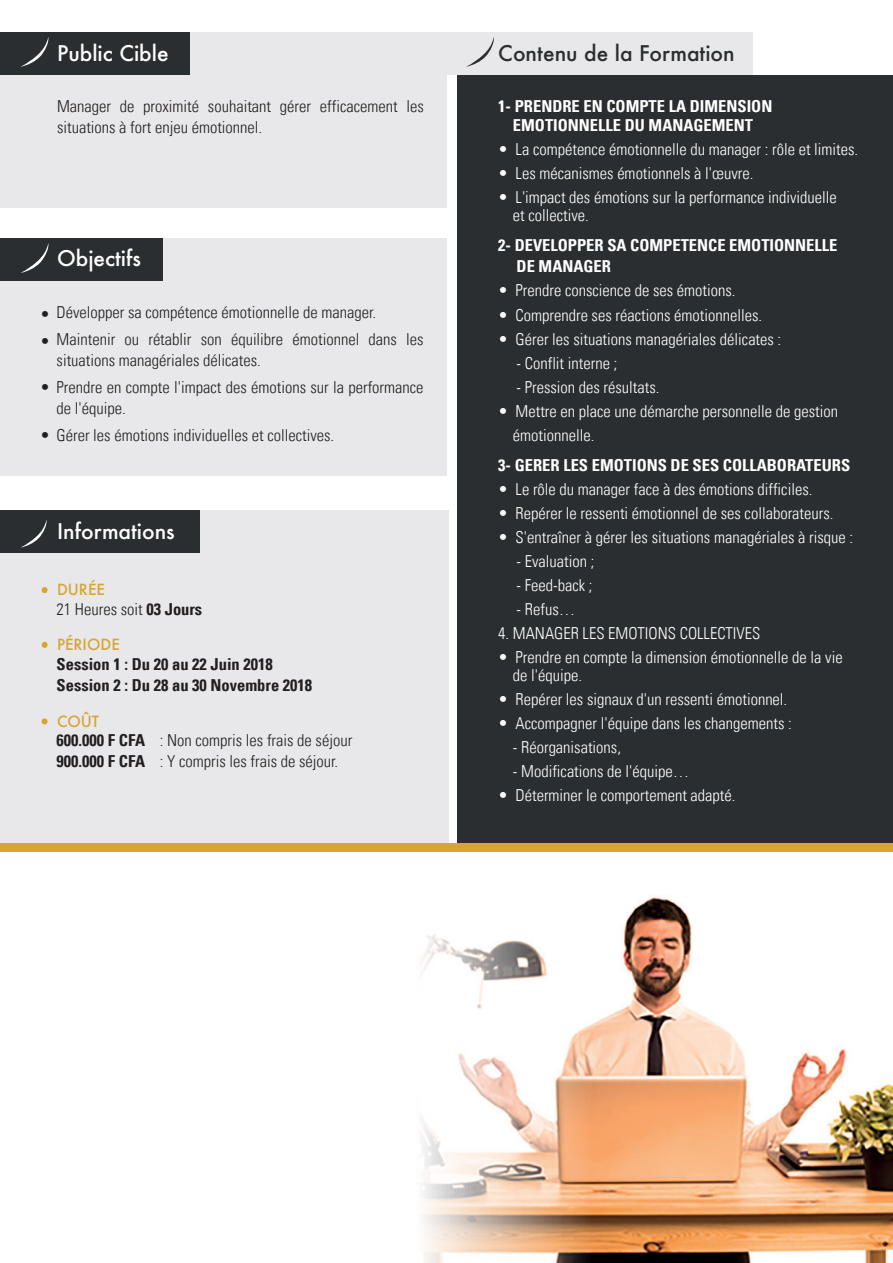
<style>
.page{position:relative;width:893px;height:1263px;background:#fff}
.page>*{position:absolute;margin:0;border:0;box-sizing:border-box;transform-origin:0 0}
.t1{font:500 21px "Futura";color:#fff}
.t2{font:500 21px "Futura";color:#2a2e30}
.t3{font:300 condensed 16.5px/18px "Univers LT";color:#fff}
.t4{font:300 condensed 16.5px/21px "Univers LT";color:#231f20}
.t5{font:700 condensed 16.5px/19.8px "Univers LT";color:#fff;text-align:center}
.t6{font:700 condensed 16.5px/21px "Univers LT";color:#231f20}
.t7{font:500 15px "Futura";color:#d7a531}
.s1{font-weight:700}
</style>
<div class="page">
<img style="left:688px;top:851px;width:205px;height:412px">
<svg style="left:0;top:851px;width:688px;height:412px"></svg>
<div style="left:458px;top:75px;width:435px;height:771px;background:#2a2e30"></div>
<div style="left:0;top:511px;width:449px;height:335px;background:#e8e8ea"></div>
<div style="left:0;top:238px;width:447px;height:238px;background:#e8e8ea"></div>
<div style="left:0;top:32px;width:447px;height:176px;background:#e8e8ea"></div>
<div style="left:0;top:32px;width:190px;height:43px;background:#2a2e30"></div>
<div style="left:0;top:511px;width:200px;height:42px;background:#2a2e30"></div>
<svg style="left:21px;top:37px;width:28px;height:30px"></svg>
<div style="left:0;top:238px;width:163px;height:43px;background:#2a2e30"></div>
<svg style="left:21px;top:243px;width:28px;height:30px"></svg>
<div style="left:448px;top:32px;width:305px;height:43px;background:#e8e8ea"></div>
<svg style="left:466px;top:37px;width:28px;height:30px"></svg>
<svg style="left:21px;top:520px;width:26px;height:28px"></svg>
<div style="left:0;top:843px;width:893px;height:8px;background:#d7a531"></div>
<svg style="left:42px;top:587px;width:6px;height:6px"></svg>
<svg style="left:42px;top:642px;width:6px;height:6px"></svg>
<svg style="left:42px;top:718px;width:6px;height:6px"></svg>
<p class="t1" style="left:57px;top:39px;width:113px">Public Cible</p>
<p class="t4" style="left:57px;top:95px;width:368px">Manager de proximité souhaitant gérer efficacement les situations à fort enjeu émotionnel.</p>
<p class="t1" style="left:57px;top:243px;width:85px">Objectifs</p>
<p class="t4" style="left:40px;top:302px;width:337px">• Développer sa compétence émotionnelle de manager.</p>
<p class="t4" style="left:57px;top:329px;width:368px;text-indent:-17px">• Maintenir ou rétablir son équilibre émotionnel dans les situations managériales délicates.</p>
<p class="t4" style="left:57px;top:377px;width:368px;text-indent:-17px">• Prendre en compte l'impact des émotions sur la performance de l'équipe.</p>
<p class="t4" style="left:40px;top:425px;width:296px">• Gérer les émotions individuelles et collectives.</p>
<p class="t1" style="left:57px;top:517px;width:119px">Informations</p>
<p class="t7" style="left:57px;top:579px;width:49px">DURÉE</p>
<p class="t4" style="left:57px;top:598px;width:147px">21 Heures soit <span class="s1">03 Jours</span></p>
<p class="t7" style="left:57px;top:634px;width:64px">PÉRIODE</p>
<p class="t6" style="left:57px;top:653px;width:257px">Session 1 : Du 20 au 22 Juin 2018<br>Session 2 : Du 28 au 30 Novembre 2018</p>
<p class="t7" style="left:57px;top:711px;width:44px">COÛT</p>
<p class="t4" style="left:57px;top:730px;width:297px"><span class="s1">600.000 F CFA</span> : Non compris les frais de séjour<br><span class="s1">900.000 F CFA</span> : Y compris les frais de séjour.</p>
<p class="t2" style="left:498px;top:39px;width:238px">Contenu de la Formation</p>
<p class="t5" style="left:498px;top:96px;width:276px">1- PRENDRE EN COMPTE LA DIMENSION<br>EMOTIONNELLE DU MANAGEMENT</p>
<p class="t3" style="left:498px;top:141px;width:361px">• La compétence émotionnelle du manager : rôle et limites.</p>
<p class="t3" style="left:498px;top:165px;width:257px">• Les mécanismes émotionnels à l'œuvre.</p>
<p class="t3" style="left:513px;top:189px;width:325px;text-indent:-15px">• L'impact des émotions sur la performance individuelle et collective.</p>
<p class="t5" style="left:517px;top:235px;width:322px;line-height:21px;text-align:left;text-indent:-18px">2- DEVELOPPER SA COMPETENCE EMOTIONNELLE<br>DE MANAGER</p>
<p class="t3" style="left:498px;top:282px;width:239px">• Prendre conscience de ses émotions.</p>
<p class="t3" style="left:498px;top:306px;width:265px">• Comprendre ses réactions émotionnelles.</p>
<p class="t3" style="left:498px;top:330px;width:285px">• Gérer les situations managériales délicates :</p>
<p class="t3" style="left:517px;top:354px;width:102px">- Conflit interne ;</p>
<p class="t3" style="left:517px;top:378px;width:144px">- Pression des résultats.</p>
<p class="t3" style="left:513px;top:399px;width:327px;line-height:24px;text-indent:-15px">• Mettre en place une démarche personnelle de gestion émotionnelle.</p>
<p class="t5" style="left:498px;top:455px;width:353px">3- GERER LES EMOTIONS DE SES COLLABORATEURS</p>
<p class="t3" style="left:498px;top:480px;width:316px">• Le rôle du manager face à des émotions difficiles.</p>
<p class="t3" style="left:498px;top:504px;width:337px">• Repérer le ressenti émotionnel de ses collaborateurs.</p>
<p class="t3" style="left:498px;top:528px;width:356px">• S'entraîner à gérer les situations managériales à risque :</p>
<p class="t3" style="left:517px;top:552px;width:79px">- Evaluation ;</p>
<p class="t3" style="left:517px;top:576px;width:78px">- Feed-back ;</p>
<p class="t3" style="left:517px;top:600px;width:60px">- Refus…</p>
<p class="t3" style="left:498px;top:624px;width:264px">4. MANAGER LES EMOTIONS COLLECTIVES</p>
<p class="t3" style="left:513px;top:648px;width:331px;text-indent:-15px">• Prendre en compte la dimension émotionnelle de la vie de l'équipe.</p>
<p class="t3" style="left:498px;top:690px;width:291px">• Repérer les signaux d'un ressenti émotionnel.</p>
<p class="t3" style="left:498px;top:714px;width:295px">• Accompagner l'équipe dans les changements :</p>
<p class="t3" style="left:513px;top:738px;width:110px">- Réorganisations,</p>
<p class="t3" style="left:513px;top:762px;width:178px">- Modifications de l'équipe…</p>
<p class="t3" style="left:498px;top:786px;width:239px">• Déterminer le comportement adapté.</p>
</div>
